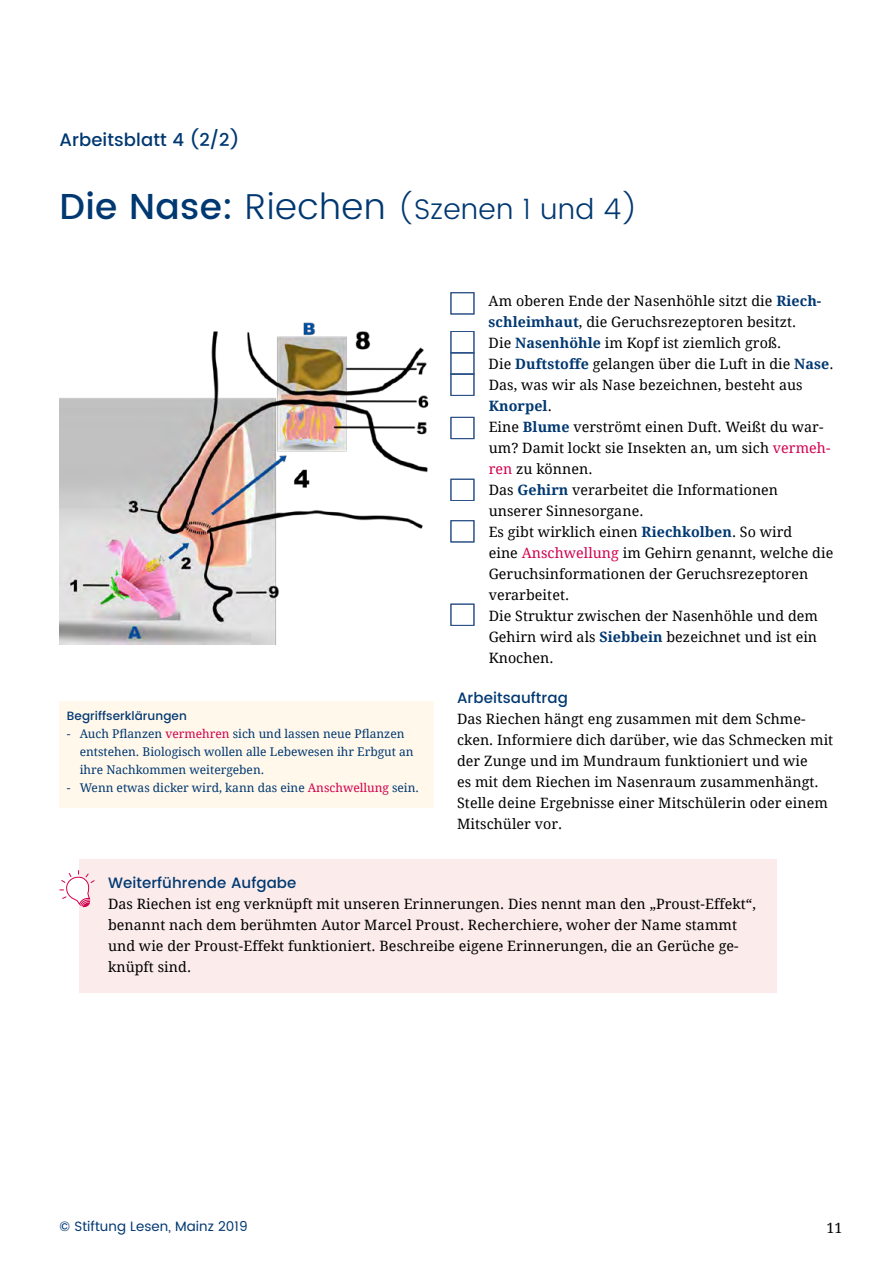
<style>
.page{position:relative;width:893px;height:1263px;background:#fff}
.page>*{position:absolute;margin:0;border:0;box-sizing:border-box;transform-origin:0 0}
.t1{font:300 28.5px "Poppins DE";letter-spacing:.01em;color:#003871}
.t2{font:500 18px "Poppins DE";letter-spacing:.005em;color:#003871}
.t3{font:500 15px "Poppins DE";letter-spacing:.005em;color:#003871}
.t4{font:14.25px/21px "Droid Serif";letter-spacing:.005em;color:#000}
.t5{font:13.5px "Poppins DE";letter-spacing:.005em;color:#003871}
.t6{font:12px/18px "Droid Serif";color:#003871}
.t7{font:500 12px "Poppins DE";letter-spacing:.005em;color:#003871}
.s1{font-weight:500;font-size:36px}
.s2{font-size:36px}
.s3{color:#d2004e}
.s4{font-weight:700;color:#003871}
</style>
<div class="page">
<img style="left:60px;top:322px;width:369px;height:323px">
<div style="left:60px;top:701px;width:374px;height:106px;background:#fff8eb"></div>
<div style="left:79px;top:860px;width:698px;height:133px;background:#fbeceb"></div>
<svg style="left:60px;top:870px;width:35px;height:37px"></svg>
<div style="left:451px;top:292px;width:23px;height:22px;border:1px solid #2b5187"></div>
<div style="left:451px;top:331px;width:23px;height:22px;border:1px solid #2b5187"></div>
<div style="left:451px;top:353px;width:23px;height:21px;border:1px solid #2b5187"></div>
<div style="left:451px;top:374px;width:23px;height:22px;border:1px solid #2b5187"></div>
<div style="left:451px;top:417px;width:23px;height:22px;border:1px solid #2b5187"></div>
<div style="left:451px;top:479px;width:23px;height:22px;border:1px solid #2b5187"></div>
<div style="left:451px;top:520px;width:23px;height:22px;border:1px solid #2b5187"></div>
<div style="left:451px;top:604px;width:23px;height:22px;border:1px solid #2b5187"></div>
<p class="t2" style="left:60px;top:127px;width:181px">Arbeitsblatt 4 (2/2)</p>
<h1 class="t1" style="left:60px;top:189px;width:580px"><span class="s1">Die Nase:</span> <span class="s2">Riechen</span> (Szenen 1 und 4)</h1>
<p class="t7" style="left:67px;top:707px;width:121px">Begriffserklärungen</p>
<p class="t6" style="left:80px;top:724px;width:335px;text-indent:-13px">- Auch Pflanzen <span class="s3">vermehren</span> sich und lassen neue Pflanzen entstehen. Biologisch wollen alle Lebewesen ihr Erbgut an ihre Nachkommen weitergeben.</p>
<p class="t6" style="left:67px;top:778px;width:353px">- Wenn etwas dicker wird, kann das eine <span class="s3">Anschwellung</span> sein.</p>
<p class="t4" style="left:489px;top:290px;width:346px">Am oberen Ende der Nasenhöhle sitzt die <span class="s4">Riech&shy;schleimhaut</span>, die Geruchsrezeptoren besitzt.<br>Die <span class="s4">Nasenhöhle</span> im Kopf ist ziemlich groß.<br>Die <span class="s4">Duftstoffe</span> gelangen über die Luft in die <span class="s4">Nase</span>.<br>Das, was wir als Nase bezeichnen, besteht aus <span class="s4">Knorpel</span>.<br>Eine <span class="s4">Blume</span> verströmt einen Duft. Weißt du war&shy;um? Damit lockt sie Insekten an, um sich <span class="s3">vermeh&shy;ren</span> zu können.<br>Das <span class="s4">Gehirn</span> verarbeitet die Informationen unserer Sinnesorgane.<br>Es gibt wirklich einen <span class="s4">Riechkolben</span>. So wird<br>eine <span class="s3">Anschwellung</span> im Gehirn genannt, welche die Geruchsinformationen der Geruchsrezeptoren verarbeitet.<br>Die Struktur zwischen der Nasenhöhle und dem Gehirn wird als <span class="s4">Siebbein</span> bezeichnet und ist ein Knochen.</p>
<p class="t3" style="left:457px;top:686px;width:112px">Arbeitsauftrag</p>
<p class="t4" style="left:457px;top:708px;width:378px">Das Riechen hängt eng zusammen mit dem Schme&shy;cken. Informiere dich darüber, wie das Schmecken mit der Zunge und im Mundraum funktioniert und wie<br>es mit dem Riechen im Nasenraum zusammenhängt.<br>Stelle deine Ergebnisse einer Mitschülerin oder einem Mitschüler vor.</p>
<p class="t3" style="left:108px;top:872px;width:190px">Weiterführende Aufgabe</p>
<p class="t4" style="left:108px;top:893px;width:649px">Das Riechen ist eng verknüpft mit unseren Erinnerungen. Dies nennt man den „Proust-Effekt“, benannt nach dem berühmten Autor Marcel Proust. Recherchiere, woher der Name stammt und wie der Proust-Effekt funktioniert. Beschreibe eigene Erinnerungen, die an Gerüche ge&shy;knüpft sind.</p>
<p class="t5" style="left:60px;top:1217px;width:190px">© Stiftung Lesen, Mainz 2019</p>
<p class="t4" style="left:827px;top:1216px;width:18px">11</p>
</div>
